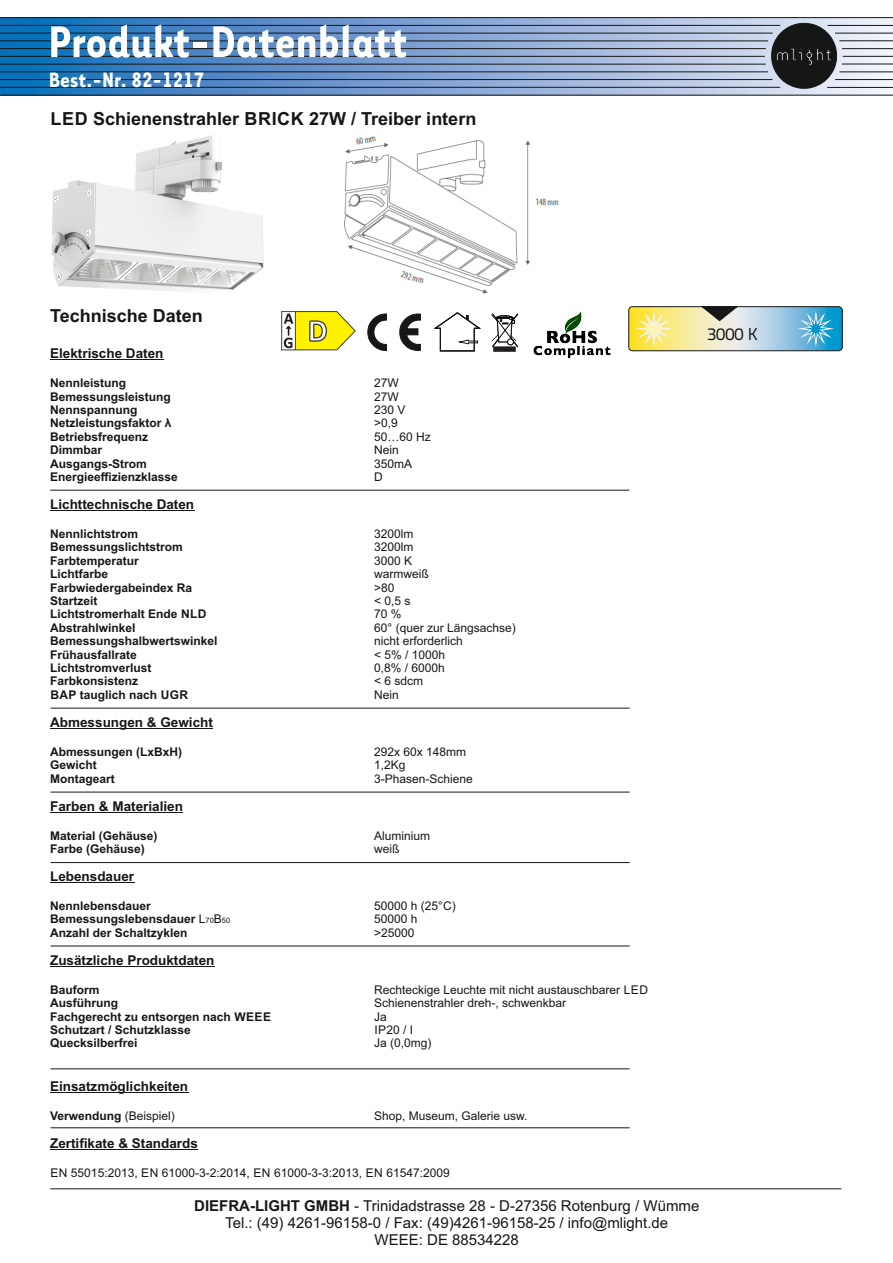
<style>
.page{position:relative;width:893px;height:1263px;background:#fff}
.page>*{position:absolute;margin:0;border:0;box-sizing:border-box;transform-origin:0 0}
.t1{font:700 51.15px "Tarzana Narrow";color:#fff}
.t2{font:700 24px "Tarzana Narrow";color:#fff}
.t3{font:700 18px "Arial";color:#151616}
.t4{font:17.4px "Titillium Text 25 L 400 wt";color:#151616}
.t5{font:15px/16.8px "Arial";color:#151616;text-align:center}
.t6{font:700 13.5px "Arial";color:#151616}
.t7{font:700 12px "Arial";color:#151616}
.t8{font:12px "Arial";color:#151616}
.s1{font-weight:400}
.s2{font-weight:400;font-size:7.5px}
.s3{font-weight:700}
</style>
<div class="page">
<svg style="left:0;top:89px;width:893px;height:6px;background:#7da1cb"></svg>
<svg style="left:0;top:95px;width:893px;height:1px"></svg>
<svg style="left:0;top:17px;width:893px;height:72px;background:#6a8bb2"></svg>
<svg style="left:367px;top:314px;width:54px;height:37px"></svg>
<svg style="left:629px;top:306px;width:213px;height:45px;background:#bbd2ba"></svg>
<div style="left:629px;top:306px;width:213px;height:45px;border:1px solid #151616;border-radius:4px"></div>
<img style="left:533px;top:311px;width:78px;height:48px">
<img style="left:493px;top:348px;width:23px;height:3px">
<svg style="left:457px;top:339px;width:21px;height:6px"></svg>
<hr style="left:50px;top:360px;width:113px;height:1px;background:#151616">
<hr style="left:50px;top:510px;width:144px;height:1px;background:#151616">
<hr style="left:50px;top:728px;width:163px;height:1px;background:#151616">
<hr style="left:50px;top:812px;width:133px;height:1px;background:#151616">
<hr style="left:50px;top:882px;width:84px;height:1px;background:#151616">
<hr style="left:50px;top:966px;width:164px;height:1px;background:#151616">
<hr style="left:50px;top:1092px;width:138px;height:1px;background:#151616">
<hr style="left:50px;top:1149px;width:148px;height:1px;background:#151616">
<hr style="left:50px;top:490px;width:579px;height:1px;background:#151616">
<hr style="left:51px;top:708px;width:579px;height:1px;background:#151616">
<hr style="left:51px;top:792px;width:579px;height:1px;background:#151616">
<hr style="left:51px;top:862px;width:579px;height:1px;background:#151616">
<hr style="left:51px;top:945px;width:579px;height:1px;background:#151616">
<hr style="left:51px;top:1068px;width:579px;height:1px;background:#151616">
<hr style="left:51px;top:1127px;width:579px;height:1px;background:#151616">
<hr style="left:50px;top:1188px;width:791px;height:1px;background:#151616">
<img style="left:51px;top:135px;width:212px;height:157px">
<img style="left:344px;top:136px;width:215px;height:158px">
<svg style="left:491px;top:313px;width:28px;height:35px"></svg>
<div style="left:440px;top:328px;width:35px;height:23px;border:1px solid #151616"></div>
<svg style="left:434px;top:312px;width:47px;height:17px"></svg>
<img style="left:281px;top:311px;width:75px;height:40px">
<h1 class="t1" style="left:48px;top:26px;width:360px">Produkt-Datenblatt</h1>
<h2 class="t2" style="left:49px;top:72px;width:157px">Best.-Nr. 82-1217</h2>
<h3 class="t3" style="left:50px;top:112px;width:427px">LED Schienenstrahler BRICK 27W / Treiber intern</h3>
<h3 class="t3" style="left:50px;top:309px;width:154px">Technische Daten</h3>
<p class="t6" style="left:50px;top:348px;width:115px">Elektrische Daten</p>
<p class="t7" style="left:50px;top:378px;width:78px">Nennleistung</p>
<p class="t8" style="left:374px;top:378px;width:26px">27W</p>
<p class="t7" style="left:50px;top:392px;width:122px">Bemessungsleistung</p>
<p class="t8" style="left:374px;top:392px;width:26px">27W</p>
<p class="t7" style="left:50px;top:405px;width:89px">Nennspannung</p>
<p class="t8" style="left:374px;top:405px;width:33px">230 V</p>
<p class="t7" style="left:50px;top:419px;width:123px">Netzleistungsfaktor λ</p>
<p class="t8" style="left:374px;top:419px;width:25px">&gt;0,9</p>
<p class="t7" style="left:50px;top:432px;width:100px">Betriebsfrequenz</p>
<p class="t8" style="left:374px;top:432px;width:58px">50…60 Hz</p>
<p class="t7" style="left:50px;top:445px;width:54px">Dimmbar</p>
<p class="t8" style="left:374px;top:445px;width:26px">Nein</p>
<p class="t7" style="left:50px;top:459px;width:98px">Ausgangs-Strom</p>
<p class="t8" style="left:374px;top:459px;width:40px">350mA</p>
<p class="t7" style="left:50px;top:472px;width:129px">Energieeffizienzklasse</p>
<p class="t8" style="left:374px;top:472px;width:10px">D</p>
<p class="t6" style="left:50px;top:499px;width:146px">Lichttechnische Daten</p>
<p class="t7" style="left:50px;top:529px;width:90px">Nennlichtstrom</p>
<p class="t8" style="left:374px;top:529px;width:41px">3200lm</p>
<p class="t7" style="left:50px;top:543px;width:134px">Bemessungslichtstrom</p>
<p class="t8" style="left:374px;top:543px;width:41px">3200lm</p>
<p class="t7" style="left:50px;top:556px;width:90px">Farbtemperatur</p>
<p class="t8" style="left:374px;top:556px;width:40px">3000 K</p>
<p class="t7" style="left:50px;top:569px;width:60px">Lichtfarbe</p>
<p class="t8" style="left:374px;top:569px;width:56px">warmweiß</p>
<p class="t7" style="left:50px;top:583px;width:144px">Farbwiedergabeindex Ra</p>
<p class="t8" style="left:374px;top:583px;width:22px">&gt;80</p>
<p class="t7" style="left:50px;top:596px;width:49px">Startzeit</p>
<p class="t8" style="left:374px;top:596px;width:38px">&lt; 0,5 s</p>
<p class="t7" style="left:50px;top:610px;width:158px">Lichtstromerhalt Ende NLD</p>
<p class="t8" style="left:374px;top:610px;width:29px">70 %</p>
<p class="t7" style="left:50px;top:623px;width:87px">Abstrahlwinkel</p>
<p class="t8" style="left:374px;top:623px;width:143px">60° (quer zur Längsachse)</p>
<p class="t7" style="left:50px;top:636px;width:169px">Bemessungshalbwertswinkel</p>
<p class="t8" style="left:374px;top:636px;width:90px">nicht erforderlich</p>
<p class="t7" style="left:50px;top:650px;width:88px">Frühausfallrate</p>
<p class="t8" style="left:374px;top:650px;width:73px">&lt; 5% / 1000h</p>
<p class="t7" style="left:50px;top:663px;width:103px">Lichtstromverlust</p>
<p class="t8" style="left:374px;top:663px;width:72px">0,8% / 6000h</p>
<p class="t7" style="left:50px;top:677px;width:90px">Farbkonsistenz</p>
<p class="t8" style="left:374px;top:677px;width:51px">&lt; 6 sdcm</p>
<p class="t7" style="left:50px;top:690px;width:139px">BAP tauglich nach UGR</p>
<p class="t8" style="left:374px;top:690px;width:26px">Nein</p>
<p class="t6" style="left:50px;top:717px;width:164px">Abmessungen &amp; Gewicht</p>
<p class="t7" style="left:50px;top:747px;width:134px">Abmessungen (LxBxH)</p>
<p class="t8" style="left:374px;top:747px;width:94px">292x 60x 148mm</p>
<p class="t7" style="left:50px;top:760px;width:48px">Gewicht</p>
<p class="t8" style="left:374px;top:760px;width:33px">1,2Kg</p>
<p class="t7" style="left:50px;top:774px;width:66px">Montageart</p>
<p class="t8" style="left:374px;top:774px;width:100px">3-Phasen-Schiene</p>
<p class="t6" style="left:50px;top:801px;width:134px">Farben &amp; Materialien</p>
<p class="t7" style="left:50px;top:831px;width:109px">Material (Gehäuse)</p>
<p class="t8" style="left:374px;top:831px;width:58px">Aluminium</p>
<p class="t7" style="left:50px;top:844px;width:96px">Farbe (Gehäuse)</p>
<p class="t8" style="left:374px;top:844px;width:27px">weiß</p>
<p class="t6" style="left:50px;top:871px;width:86px">Lebensdauer</p>
<p class="t7" style="left:50px;top:901px;width:102px">Nennlebensdauer</p>
<p class="t8" style="left:374px;top:901px;width:83px">50000 h (25°C)</p>
<p class="t7" style="left:50px;top:915px;width:182px">Bemessungslebensdauer <span class="s1">L</span><span class="s2">70</span><span class="s1">B</span><span class="s2">50</span></p>
<p class="t8" style="left:374px;top:915px;width:45px">50000 h</p>
<p class="t7" style="left:50px;top:928px;width:139px">Anzahl der Schaltzyklen</p>
<p class="t8" style="left:374px;top:928px;width:42px">&gt;25000</p>
<p class="t6" style="left:50px;top:955px;width:166px">Zusätzliche Produktdaten</p>
<p class="t7" style="left:50px;top:985px;width:51px">Bauform</p>
<p class="t8" style="left:374px;top:985px;width:275px">Rechteckige Leuchte mit nicht austauschbarer LED</p>
<p class="t7" style="left:50px;top:998px;width:69px">Ausführung</p>
<p class="t8" style="left:374px;top:998px;width:194px">Schienenstrahler dreh-, schwenkbar</p>
<p class="t7" style="left:50px;top:1012px;width:222px">Fachgerecht zu entsorgen nach WEEE</p>
<p class="t8" style="left:374px;top:1012px;width:14px">Ja</p>
<p class="t7" style="left:50px;top:1025px;width:142px">Schutzart / Schutzklasse</p>
<p class="t8" style="left:374px;top:1025px;width:40px">IP20 / I</p>
<p class="t7" style="left:50px;top:1039px;width:89px">Quecksilberfrei</p>
<p class="t8" style="left:374px;top:1039px;width:59px">Ja (0,0mg)</p>
<p class="t6" style="left:50px;top:1081px;width:140px">Einsatzmöglichkeiten</p>
<p class="t7" style="left:50px;top:1111px;width:126px">Verwendung <span class="s1">(Beispiel)</span></p>
<p class="t8" style="left:374px;top:1111px;width:155px">Shop, Museum, Galerie usw.</p>
<p class="t6" style="left:50px;top:1138px;width:149px">Zertifikate &amp; Standards</p>
<p class="t8" style="left:50px;top:1168px;width:401px">EN 55015:2013, EN 61000-3-2:2014, EN 61000-3-3:2013, EN 61547:2009</p>
<p class="t5" style="left:194px;top:1199px;width:507px"><span class="s3">DIEFRA-LIGHT GMBH</span> - Trinidadstrasse 28 - D-27356 Rotenburg / Wümme<br>Tel.: (49) 4261-96158-0 / Fax: (49)4261-96158-25 / info@mlight.de<br>WEEE: DE 88534228</p>
<h3 class="t4" style="left:707px;top:327px;width:53px">3000 K</h3>
</div>
